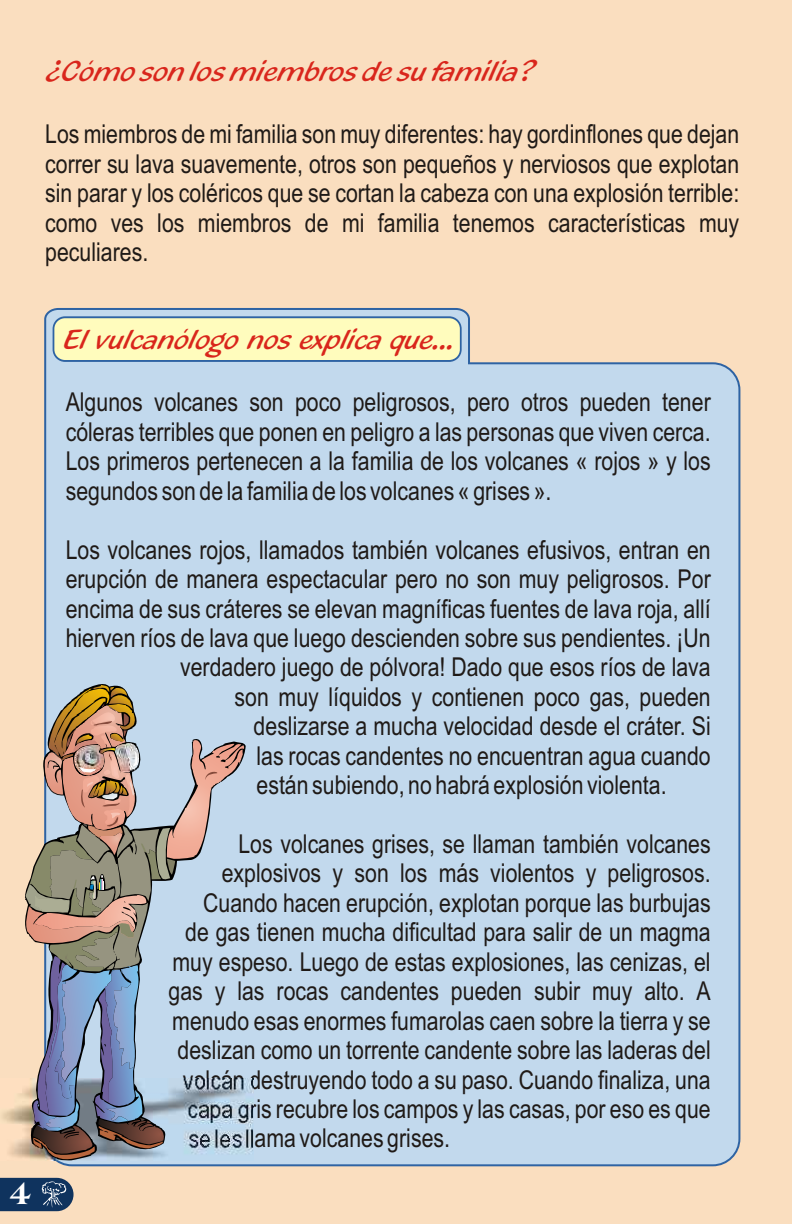
<style>
.page{position:relative;width:792px;height:1224px;background:#fadebf}
.page>*{position:absolute;margin:0;border:0;box-sizing:border-box;transform-origin:0 0}
.t1{font:33.4px "Americana X Bd BT";color:#fff}
.t2{font:30px "Blacklight D";color:#d9261c}
.t3{font:29.4px "Blacklight D";color:#d9261c}
.t4{font:26px/29.4px "Arial Narrow";color:#1f1a17;text-align:justify}
</style>
<div class="page">
<div style="left:44px;top:308px;width:697px;height:859px;background:#c2d9ed"></div>
<svg style="left:53px;top:316px;width:409px;height:46px;background:#ebedbb"></svg>
<img style="left:2px;top:1078px;width:252px;height:83px">
<img style="left:25px;top:685px;width:221px;height:477px">
<svg style="left:0;top:1178px;width:74px;height:33px;background:#28476c"></svg>
<p class="t2" style="left:45px;top:58px;width:492px">¿Cómo son los miembros de su familia?</p>
<p class="t4" style="left:45px;top:122px;width:696px">Los miembros de mi familia son muy diferentes: hay gordinflones que dejan correr su lava suavemente, otros son pequeños y nerviosos que explotan sin parar y los coléricos que se cortan la cabeza con una explosión terrible: como ves los miembros de mi familia tenemos características muy peculiares.</p>
<p class="t1" style="left:9px;top:1179px;width:24px">4</p>
<p class="t3" style="left:64px;top:327px;width:393px">El vulcanólogo nos explica que...</p>
<p class="t4" style="left:66px;top:390px;width:647px">Algunos volcanes son poco peligrosos, pero otros pueden tener cóleras terribles que ponen en peligro a las personas que viven cerca.<br>Los primeros pertenecen a la familia de los volcanes « rojos » y los segundos son de la familia de los volcanes « grises ».</p>
<p class="t4" style="left:66px;top:537px;width:647px">Los volcanes rojos, llamados también volcanes efusivos, entran en</p>
<p class="t4" style="left:66px;top:567px;width:647px">erupción de manera espectacular pero no son muy peligrosos. Por</p>
<p class="t4" style="left:66px;top:596px;width:647px">encima de sus cráteres se elevan magníficas fuentes de lava roja, allí</p>
<p class="t4" style="left:66px;top:626px;width:647px">hierven ríos de lava que luego descienden sobre sus pendientes. ¡Un</p>
<p class="t4" style="left:180px;top:655px;width:532px">verdadero juego de pólvora! Dado que esos ríos de lava</p>
<p class="t4" style="left:235px;top:684px;width:478px">son muy líquidos y contienen poco gas, pueden</p>
<p class="t4" style="left:254px;top:714px;width:459px">deslizarse a mucha velocidad desde el cráter. Si</p>
<p class="t4" style="left:257px;top:743px;width:456px">las rocas candentes no encuentran agua cuando</p>
<p class="t4" style="left:257px;top:773px;width:412px">están subiendo, no habrá explosión violenta.</p>
<p class="t4" style="left:238px;top:832px;width:474px">Los volcanes grises, se llaman también volcanes</p>
<p class="t4" style="left:222px;top:861px;width:490px">explosivos y son los más violentos y peligrosos.</p>
<p class="t4" style="left:203px;top:891px;width:509px">Cuando hacen erupción, explotan porque las burbujas</p>
<p class="t4" style="left:185px;top:920px;width:527px">de gas tienen mucha dificultad para salir de un magma</p>
<p class="t4" style="left:173px;top:949px;width:540px">muy espeso. Luego de estas explosiones, las cenizas, el</p>
<p class="t4" style="left:169px;top:979px;width:544px">gas y las rocas candentes pueden subir muy alto. A</p>
<p class="t4" style="left:172px;top:1008px;width:540px">menudo esas enormes fumarolas caen sobre la tierra y se</p>
<p class="t4" style="left:178px;top:1038px;width:535px">deslizan como un torrente candente sobre las laderas del</p>
<p class="t4" style="left:183px;top:1067px;width:529px">volcán destruyendo todo a su paso. Cuando finaliza, una</p>
<p class="t4" style="left:187px;top:1097px;width:525px">capa gris recubre los campos y las casas, por eso es que</p>
<p class="t4" style="left:188px;top:1126px;width:263px">se les llama volcanes grises.</p>
</div>
